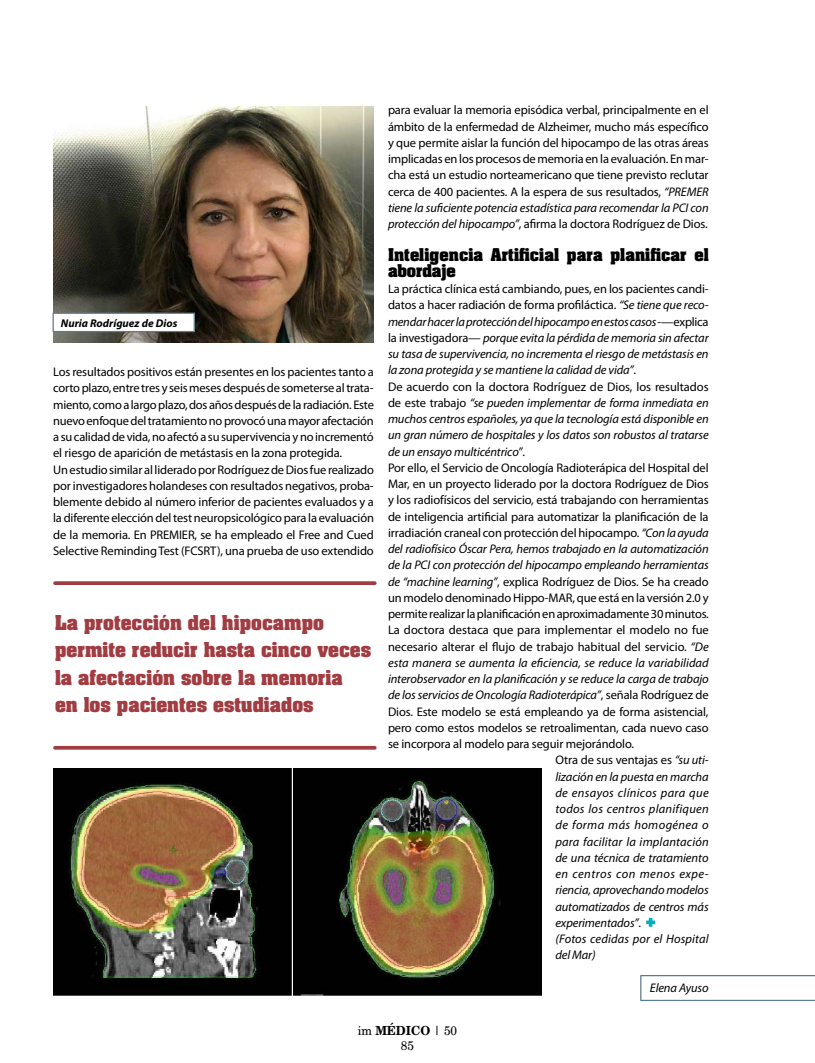
<style>
.page{position:relative;width:815px;height:1063px;background:#fff}
.page>*{position:absolute;margin:0;border:0;box-sizing:border-box;transform-origin:0 0}
.t1{font:700 17.5px/27.5px "Aardvark";color:#a13d42}
.t2{font:700 15px/16.2px "Aardvark";color:#000}
.t3{font:12.5px/16.2px "Myriad Pro";letter-spacing:-.01em;color:#000}
.t4{font:italic 12.5px "Myriad Pro";letter-spacing:-.01em;color:#000}
.t5{font:italic 12.5px "Myriad Pro";letter-spacing:.015em;color:#000}
.t6{font:italic 12.5px "Myriad Pro";letter-spacing:.02em;color:#000}
.t7{font:italic 12.5px "Myriad Pro";letter-spacing:.01em;color:#000}
.t8{font:italic 12.5px "Myriad Pro";letter-spacing:.025em;color:#000}
.t9{font:italic 12.5px "Myriad Pro";letter-spacing:.035em;color:#000}
.t10{font:italic 12.5px "Myriad Pro";letter-spacing:.03em;color:#000}
.t11{font:12.5px/15px "New Brunswick";color:#000;text-align:center;scale:.95 1}
.t12{font:italic 700 11.25px "Myriad Pro";color:#000}
.s1{font-style:italic}
.s2{font-style:normal}
.s3{font-weight:700}
</style>
<div class="page">
<svg style="left:640px;top:975px;width:175px;height:26px"></svg>
<img style="left:53px;top:106px;width:321px;height:237px">
<div style="left:53px;top:313px;width:141px;height:19px;background:#fff"></div>
<div style="left:53px;top:313px;width:142px;height:19px;border:1px solid #5d7c8b"></div>
<img style="left:53px;top:768px;width:488px;height:228px">
<svg style="left:646px;top:918px;width:9px;height:9px"></svg>
<svg style="left:55px;top:581px;width:320px;height:4px"></svg>
<svg style="left:55px;top:746px;width:320px;height:4px"></svg>
<p class="t12" style="left:61px;top:316px;width:118px">Nuria Rodríguez de Dios</p>
<p class="t3" style="left:53px;top:364px;width:322px">Los resultados positivos están presentes en los pacientes tanto a corto plazo, entre tres y seis meses después de someterse al trata&shy;miento, como a largo plazo, dos años después de la radiación. Este nuevo enfoque del tratamiento no provocó una mayor afectación a su calidad de vida, no afectó a su supervivencia y no incrementó el riesgo de aparición de metástasis en la zona protegida.<br>Un estudio similar al liderado por Rodríguez de Dios fue realizado por investigadores holandeses con resultados negativos, proba&shy;blemente debido al número inferior de pacientes evaluados y a la diferente elección del test neuropsicológico para la evaluación de la memoria. En PREMIER, se ha empleado el Free and Cued Selective Reminding Test (FCSRT), una prueba de uso extendido</p>
<h1 class="t1" style="left:55px;top:608px;width:318px">La protección del hipocampo permite reducir hasta cinco veces la afectación sobre la memoria<br>en los pacientes estudiados</h1>
<p class="t3" style="left:388px;top:102px;width:322px;text-align:justify">para evaluar la memoria episódica verbal, principalmente en el ámbito de la enfermedad de Alzheimer, mucho más específico y que permite aislar la función del hipocampo de las otras áreas implicadas en los procesos de memoria en la evaluación. En mar&shy;cha está un estudio norteamericano que tiene previsto reclutar cerca de 400 pacientes. A la espera de sus resultados, <span class="s1">“PREMER tiene la suficiente potencia estadística para recomendar la PCI con protección del hipocampo”</span>, afirma la doctora Rodríguez de Dios.</p>
<p class="t2" style="left:388px;top:246px;width:322px">Inteligencia Artificial para planificar el abordaje</p>
<p class="t3" style="left:388px;top:280px;width:322px">La práctica clínica está cambiando, pues, en los pacientes candi-</p>
<p class="t3" style="left:388px;top:297px;width:322px">datos a hacer radiación de forma profiláctica. <span class="s1">“Se tiene que reco-</span></p>
<p class="t4" style="left:388px;top:314px;width:322px">mendar hacer la protección del hipocampo en estos casos <span class="s2">-—explica</span></p>
<p class="t4" style="left:388px;top:330px;width:322px"><span class="s2">la investigadora—</span> porque evita la pérdida de memoria sin afectar</p>
<p class="t4" style="left:388px;top:346px;width:322px">su tasa de supervivencia, no incrementa el riesgo de metástasis en</p>
<p class="t4" style="left:388px;top:362px;width:250px">la zona protegida y se mantiene la calidad de vida”<span class="s2">.</span></p>
<p class="t3" style="left:388px;top:378px;width:322px">De acuerdo con la doctora Rodríguez de Dios, los resultados</p>
<p class="t4" style="left:388px;top:395px;width:322px"><span class="s2">de este trabajo</span> “se pueden implementar de forma inmediata en</p>
<p class="t4" style="left:388px;top:411px;width:322px">muchos centros españoles, ya que la tecnología está disponible en</p>
<p class="t4" style="left:388px;top:427px;width:322px">un gran número de hospitales y los datos son robustos al tratarse</p>
<p class="t4" style="left:388px;top:444px;width:138px">de un ensayo multicéntrico”<span class="s2">.</span></p>
<p class="t3" style="left:388px;top:459px;width:322px">Por ello, el Servicio de Oncología Radioterápica del Hospital del</p>
<p class="t3" style="left:388px;top:475px;width:322px">Mar, en un proyecto liderado por la doctora Rodríguez de Dios</p>
<p class="t3" style="left:388px;top:492px;width:322px">y los radiofísicos del servicio, está trabajando con herramientas</p>
<p class="t3" style="left:388px;top:508px;width:322px">de inteligencia artificial para automatizar la planificación de la</p>
<p class="t3" style="left:388px;top:524px;width:322px">irradiación craneal con protección del hipocampo. <span class="s1">“Con la ayuda</span></p>
<p class="t4" style="left:388px;top:541px;width:322px">del radiofísico Óscar Pera, hemos trabajado en la automatización</p>
<p class="t4" style="left:388px;top:557px;width:322px">de la PCI con protección del hipocampo empleando herramientas</p>
<p class="t3" style="left:388px;top:573px;width:322px"><span class="s1">de “machine learning”</span>, explica Rodríguez de Dios. Se ha creado</p>
<p class="t3" style="left:388px;top:589px;width:322px">un modelo denominado Hippo-MAR, que está en la versión 2.0 y</p>
<p class="t3" style="left:388px;top:605px;width:322px">permite realizar la planificación en aproximadamente 30 minutos.</p>
<p class="t3" style="left:388px;top:622px;width:322px">La doctora destaca que para implementar el modelo no fue</p>
<p class="t3" style="left:388px;top:638px;width:322px">necesario alterar el flujo de trabajo habitual del servicio. <span class="s1">“De</span></p>
<p class="t4" style="left:388px;top:655px;width:322px">esta manera se aumenta la eficiencia, se reduce la variabilidad</p>
<p class="t4" style="left:388px;top:671px;width:322px">interobservador en la planificación y se reduce la carga de trabajo</p>
<p class="t4" style="left:388px;top:687px;width:322px">de los servicios de Oncología Radioterápica”<span class="s2">, señala Rodríguez de</span></p>
<p class="t3" style="left:388px;top:703px;width:322px">Dios. Este modelo se está empleando ya de forma asistencial,</p>
<p class="t3" style="left:388px;top:719px;width:322px">pero como estos modelos se retroalimentan, cada nuevo caso</p>
<p class="t3" style="left:388px;top:735px;width:248px">se incorpora al modelo para seguir mejorándolo.</p>
<p class="t3" style="left:555px;top:752px;width:155px">Otra de sus ventajas es <span class="s1">“su uti-</span></p>
<p class="t4" style="left:555px;top:769px;width:155px">lización en la puesta en marcha</p>
<p class="t8" style="left:555px;top:785px;width:155px">de ensayos clínicos para que</p>
<p class="t6" style="left:555px;top:801px;width:155px">todos los centros planifiquen</p>
<p class="t10" style="left:555px;top:817px;width:155px">de forma más homogénea o</p>
<p class="t5" style="left:555px;top:834px;width:155px">para facilitar la implantación</p>
<p class="t4" style="left:555px;top:850px;width:155px">de una técnica de tratamiento</p>
<p class="t9" style="left:555px;top:866px;width:155px">en centros con menos expe-</p>
<p class="t4" style="left:555px;top:882px;width:155px">riencia, aprovechando modelos</p>
<p class="t4" style="left:555px;top:899px;width:155px">automatizados de centros más</p>
<p class="t4" style="left:555px;top:915px;width:87px">experimentados”<span class="s2">.</span></p>
<p class="t7" style="left:555px;top:931px;width:155px">(Fotos cedidas por el Hospital</p>
<p class="t4" style="left:555px;top:947px;width:42px">del Mar)</p>
<p class="t4" style="left:650px;top:980px;width:60px">Elena Ayuso</p>
<p class="t11" style="left:358px;top:1023px;width:106px">im <span class="s3">MÉDICO</span> | 50<br>85</p>
</div>
